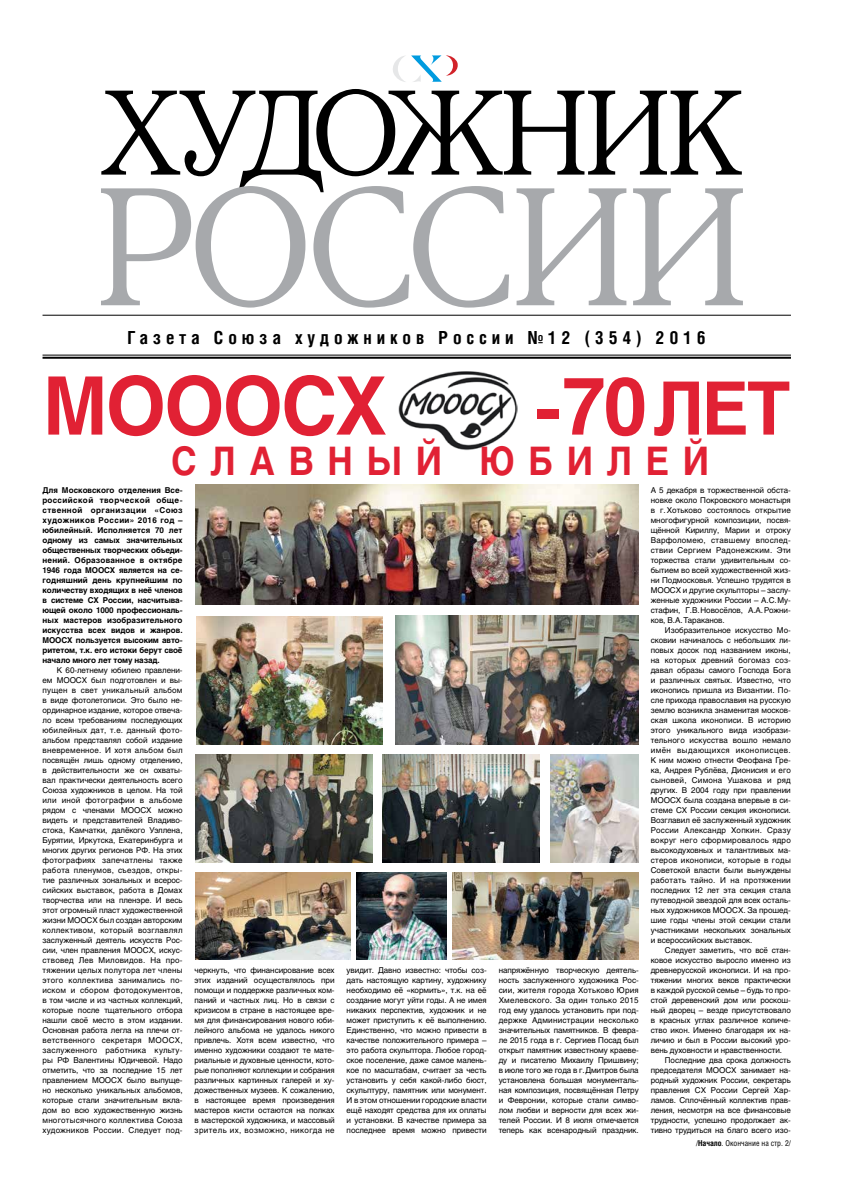
<style>
.page{position:relative;width:842px;height:1191px;background:#fff}
.page>*{position:absolute;margin:0;border:0;box-sizing:border-box;transform-origin:0 0}
.t1{font:700 80px "Helios";letter-spacing:-.025em;color:#e12134;scale:.96 1}
.t2{font:700 39px "Helios";color:#e12134;scale:.9 1}
.t3{font:700 18px "Helios Cond";letter-spacing:.27em;color:#000}
.t4{font:8px/10px "Helios";letter-spacing:-.01em;color:#000;text-align:justify}
.t5{font:700 8px/10px "Helios";letter-spacing:-.015em;color:#000;text-align:justify}
.t6{font:8px "Helios Cond";color:#000}
.s1{font-size:73px}
.s2{font-weight:700}
</style>
<div class="page">
<hr style="left:43px;top:354px;width:748px;height:1px;background:#000">
<hr style="left:43px;top:357px;width:748px;height:2px;background:#000">
<hr style="left:43px;top:315px;width:748px;height:1px;background:#000">
<svg style="left:101px;top:89px;width:642px;height:218px"></svg>
<svg style="left:393px;top:55px;width:65px;height:27px"></svg>
<img style="left:398px;top:371px;width:120px;height:79px">
<img style="left:195px;top:755px;width:178px;height:107px">
<img style="left:383px;top:755px;width:157px;height:107px">
<img style="left:197px;top:616px;width:186px;height:129px">
<img style="left:195px;top:872px;width:156px;height:87px">
<img style="left:452px;top:872px;width:186px;height:87px">
<img style="left:395px;top:616px;width:243px;height:129px">
<img style="left:356px;top:872px;width:90px;height:87px">
<img style="left:550px;top:755px;width:88px;height:107px">
<img style="left:196px;top:485px;width:443px;height:119px">
<h3 class="t3" style="left:128px;top:326px;width:580px">Газета Союза художников России №12 (354) 2016</h3>
<h1 class="t1" style="left:43px;top:359px;width:360px">МОООСХ</h1>
<h1 class="t1" style="left:534px;top:359px;width:268px">-70<span class="s1">ЛЕТ</span></h1>
<h2 class="t2" style="left:171px;top:438px;width:478px">Слав ный юбиле</h2>
<h2 class="t2" style="left:683px;top:438px;width:31px">й</h2>
<p class="t5" style="left:43px;top:485px;width:142px">Для Московского отделения Все&shy;российской творческой обще&shy;ственной организации «Союз художников России» 2016 год – юбилейный. Исполняется 70 лет одному из самых значительных общественных творческих объеди&shy;нений. Образованное в октябре 1946 года МООСХ является на се&shy;годняшний день крупнейшим по количеству входящих в неё членов в системе СХ России, насчитыва&shy;ющей около 1000 профессиональ&shy;ных мастеров изобразительного искусства всех видов и жанров.<br>МООСХ пользуется высоким авто&shy;ритетом, т.к. его истоки берут своё начало много лет тому назад.</p>
<p class="t4" style="left:43px;top:665px;width:142px;text-indent:14px">К 60-летнему юбилею правлени&shy;ем МООСХ был подготовлен и вы&shy;пущен в свет уникальный альбом в виде фотолетописи. Это было не&shy;ординарное издание, которое отвеча&shy;ло всем требованиям последующих юбилейных дат, т.е. данный фото&shy;альбом представлял собой издание вневременное. И хотя альбом был посвящён лишь одному отделению, в действительности же он охваты&shy;вал практически деятельность всего Союза художников в целом. На той или иной фотографии в альбоме рядом с членами МООСХ можно видеть и представителей Владиво&shy;стока, Камчатки, далёкого Уэллена, Бурятии, Иркутска, Екатеринбурга и многих других регионов РФ. На этих фотографиях запечатлены также работа пленумов, съездов, откры&shy;тие различных зональных и всерос&shy;сийских выставок, работа в Домах творчества или на пленэре. И весь этот огромный пласт художественной жизни МООСХ был создан авторским коллективом, который возглавлял заслуженный деятель искусств Рос&shy;сии, член правления МООСХ, искус&shy;ствовед Лев Миловидов. На про&shy;тяжении целых полутора лет члены этого коллектива занимались по&shy;иском и сбором фотодокументов, в том числе и из частных коллекций, которые после тщательного отбора нашли своё место в этом издании.<br>Основная работа легла на плечи от&shy;ветственного секретаря МООСХ, заслуженного работника культу&shy;ры РФ Валентины Юдичевой. Надо отметить, что за последние 15 лет правлением МООСХ было выпуще&shy;но несколько уникальных альбомов, которые стали значительным вкла&shy;дом во всю художественную жизнь многотысячного коллектива Союза художников России. Следует под-</p>
<p class="t4" style="left:195px;top:965px;width:142px">черкнуть, что финансирование всех этих изданий осуществлялось при помощи и поддержке различных ком&shy;паний и частных лиц. Но в связи с кризисом в стране в настоящее вре&shy;мя для финансирования нового юби&shy;лейного альбома не удалось никого привлечь. Хотя всем известно, что именно художники создают те мате&shy;риальные и духовные ценности, кото&shy;рые пополняют коллекции и собрания различных картинных галерей и ху&shy;дожественных музеев. К сожалению, в настоящее время произведения мастеров кисти остаются на полках в мастерской художника, и массовый зритель их, возможно, никогда не</p>
<p class="t4" style="left:347px;top:965px;width:142px">увидит. Давно известно: чтобы соз&shy;дать настоящую картину, художнику необходимо её «кормить», т.к. на её создание могут уйти годы. А не имея никаких перспектив, художник и не может приступить к её выполнению.<br>Единственно, что можно привести в качестве положительного примера – это работа скульптора. Любое город&shy;ское поселение, даже самое малень&shy;кое по масштабам, считает за честь установить у себя какой-либо бюст, скульптуру, памятник или монумент.<br>И в этом отношении городские власти ещё находят средства для их оплаты и установки. В качестве примера за последнее время можно привести</p>
<p class="t4" style="left:499px;top:965px;width:142px">напряжённую творческую деятель&shy;ность заслуженного художника Рос&shy;сии, жителя города Хотьково Юрия Хмелевского. За один только 2015 год ему удалось установить при под&shy;держке Администрации несколько значительных памятников. В февра&shy;ле 2015 года в г. Сергиев Посад был открыт памятник известному краеве&shy;ду и писателю Михаилу Пришвину; в июле того же года в г.Дмитров была установлена большая монументаль&shy;ная композиция, посвящённая Петру и Февронии, которые стали симво&shy;лом любви и верности для всех жи&shy;телей России. И 8 июля отмечается теперь как всенародный праздник.</p>
<p class="t4" style="left:651px;top:485px;width:142px">А 5 декабря в торжественной обста&shy;новке около Покровского монастыря в г.Хотьково состоялось открытие многофигурной композиции, посвя&shy;щённой Кириллу, Марии и отроку Варфоломею, ставшему впослед&shy;ствии Сергием Радонежским. Эти торжества стали удивительным со&shy;бытием во всей художественной жиз&shy;ни Подмосковья. Успешно трудятся в МООСХ и другие скульпторы – заслу&shy;женные художники России – А.С.Му&shy;стафин, Г.В.Новосёлов, А.А.Рожни&shy;ков, В.А.Тараканов.</p>
<p class="t4" style="left:651px;top:625px;width:142px;text-indent:14px">Изобразительное искусство Мо&shy;сковии начиналось с небольших ли&shy;повых досок под названием иконы, на которых древний богомаз соз&shy;давал образы самого Господа Бога и различных святых. Известно, что иконопись пришла из Византии. По&shy;сле прихода православия на русскую землю возникла знаменитая москов&shy;ская школа иконописи. В историю этого уникального вида изобрази&shy;тельного искусства вошло немало имён выдающихся иконописцев.<br>К ним можно отнести Феофана Гре&shy;ка, Андрея Рублёва, Дионисия и его сыновей, Симона Ушакова и ряд других. В 2004 году при правлении МООСХ была создана впервые в си&shy;стеме СХ России секция иконописи.<br>Возглавил её заслуженный художник России Александр Хопкин. Сразу вокруг него сформировалось ядро высокодуховных и талантливых ма&shy;стеров иконописи, которые в годы Советской власти были вынуждены работать тайно. И на протяжении последних 12 лет эта секция стала путеводной звездой для всех осталь&shy;ных художников МООСХ. За прошед&shy;шие годы члены этой секции стали участниками нескольких зональных и всероссийских выставок.</p>
<p class="t4" style="left:651px;top:945px;width:142px;text-indent:14px">Следует заметить, что всё стан&shy;ковое искусство выросло именно из древнерусской иконописи. И на про&shy;тяжении многих веков практически в каждой русской семье – будь то про&shy;стой деревенский дом или роскош&shy;ный дворец – везде присутствовало в красных углах различное количе&shy;ство икон. Именно благодаря их на&shy;личию и был в России высокий уро&shy;вень духовности и нравственности.</p>
<p class="t4" style="left:651px;top:1055px;width:142px;text-indent:14px">Последние два срока должность председателя МООСХ занимает на&shy;родный художник России, секретарь правления СХ России Сергей Хар&shy;ламов. Сплочённый коллектив прав&shy;ления, несмотря на все финансовые трудности, успешно продолжает ак&shy;тивно трудиться на благо всего изо-</p>
<p class="t6" style="left:696px;top:1138px;width:96px">/<span class="s2">Начало</span>. Окончание на стр. 2/</p>
</div>
